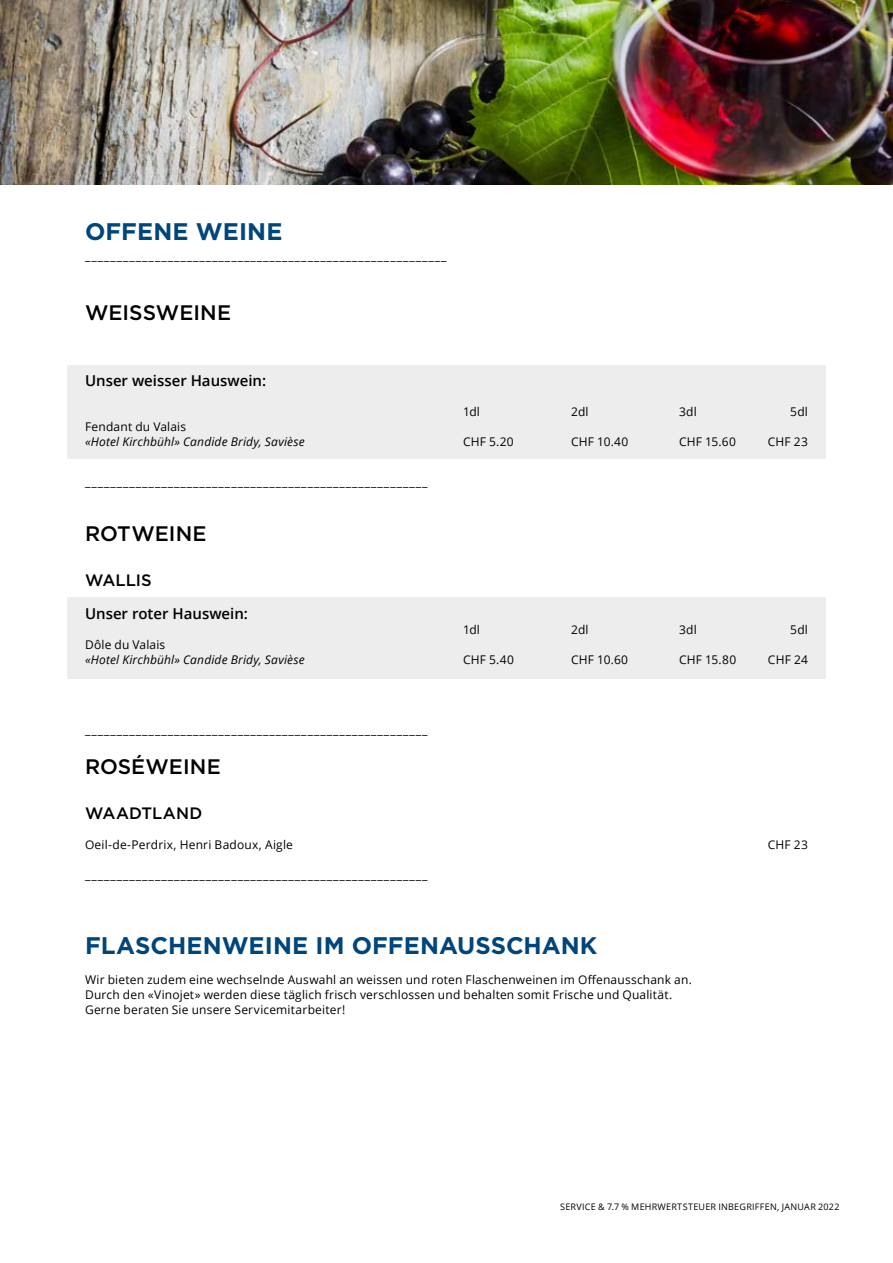
<style>
.page{position:relative;width:893px;height:1263px;background:#fff}
.page>*{position:absolute;margin:0;border:0;box-sizing:border-box;transform-origin:0 0}
.t1{font:700 24px "Gotham";color:#00457b}
.t2{font:500 21px "Gotham";letter-spacing:.005em;color:#000}
.t3{font:500 16.5px "Gotham";letter-spacing:.005em;color:#000}
.t4{font:600 15px "Open Sans";color:#000}
.t5{font:12px/15px "Open Sans";letter-spacing:.015em;color:#000}
.t6{font:italic 12px "Open Sans";letter-spacing:.015em;color:#000}
.t7{font:9px "Open Sans";letter-spacing:.03em;color:#000}
</style>
<div class="page">
<img style="left:0;top:0;width:893px;height:185px">
<div style="left:67px;top:365px;width:759px;height:94px;background:#ededed"></div>
<div style="left:67px;top:597px;width:759px;height:82px;background:#ededed"></div>
<h1 class="t1" style="left:85px;top:216px;width:199px">OFFENE WEINE</h1>
<p class="t5" style="left:85px;top:248px;width:363px">_________________________________________________________</p>
<h2 class="t2" style="left:85px;top:301px;width:148px">WEISSWEINE</h2>
<p class="t4" style="left:85px;top:370px;width:183px">Unser weisser Hauswein:</p>
<p class="t5" style="left:463px;top:404px;width:18px">1dl</p>
<p class="t5" style="left:571px;top:404px;width:19px">2dl</p>
<p class="t5" style="left:679px;top:404px;width:19px">3dl</p>
<p class="t5" style="left:790px;top:404px;width:19px">5dl</p>
<p class="t5" style="left:85px;top:419px;width:103px">Fendant du Valais</p>
<p class="t6" style="left:85px;top:434px;width:221px">«Hotel Kirchbühl» Candide Bridy, Savièse</p>
<p class="t5" style="left:463px;top:434px;width:52px">CHF 5.20</p>
<p class="t5" style="left:571px;top:434px;width:59px">CHF 10.40</p>
<p class="t5" style="left:679px;top:434px;width:58px">CHF 15.60</p>
<p class="t5" style="left:768px;top:434px;width:42px">CHF 23</p>
<p class="t5" style="left:85px;top:474px;width:344px">______________________________________________________</p>
<h2 class="t2" style="left:85px;top:522px;width:123px">ROTWEINE</h2>
<h3 class="t3" style="left:85px;top:571px;width:68px">WALLIS</h3>
<p class="t4" style="left:85px;top:603px;width:165px">Unser roter Hauswein:</p>
<p class="t5" style="left:463px;top:622px;width:18px">1dl</p>
<p class="t5" style="left:571px;top:622px;width:19px">2dl</p>
<p class="t5" style="left:679px;top:622px;width:19px">3dl</p>
<p class="t5" style="left:790px;top:622px;width:19px">5dl</p>
<p class="t5" style="left:85px;top:637px;width:82px">Dôle du Valais</p>
<p class="t6" style="left:85px;top:651px;width:221px">«Hotel Kirchbühl» Candide Bridy, Savièse</p>
<p class="t5" style="left:463px;top:652px;width:52px">CHF 5.40</p>
<p class="t5" style="left:571px;top:652px;width:59px">CHF 10.60</p>
<p class="t5" style="left:679px;top:652px;width:59px">CHF 15.80</p>
<p class="t5" style="left:768px;top:652px;width:41px">CHF 24</p>
<p class="t5" style="left:85px;top:721px;width:344px">______________________________________________________</p>
<h2 class="t2" style="left:85px;top:754px;width:137px">ROSÉWEINE</h2>
<h3 class="t3" style="left:85px;top:803px;width:119px">WAADTLAND</h3>
<p class="t5" style="left:85px;top:837px;width:209px">Oeil-de-Perdrix, Henri Badoux, Aigle</p>
<p class="t5" style="left:768px;top:837px;width:42px">CHF 23</p>
<p class="t5" style="left:85px;top:867px;width:344px">______________________________________________________</p>
<h1 class="t1" style="left:85px;top:930px;width:514px">FLASCHENWEINE IM OFFENAUSSCHANK</h1>
<p class="t5" style="left:85px;top:972px;width:608px">Wir bieten zudem eine wechselnde Auswahl an weissen und roten Flaschenweinen im Offenausschank an.<br>Durch den «Vinojet» werden diese täglich frisch verschlossen und behalten somit Frische und Qualität.<br>Gerne beraten Sie unsere Servicemitarbeiter!</p>
<p class="t7" style="left:560px;top:1201px;width:281px">SERVICE &amp; 7.7 % MEHRWERTSTEUER INBEGRIFFEN, JANUAR 2022</p>
</div>
